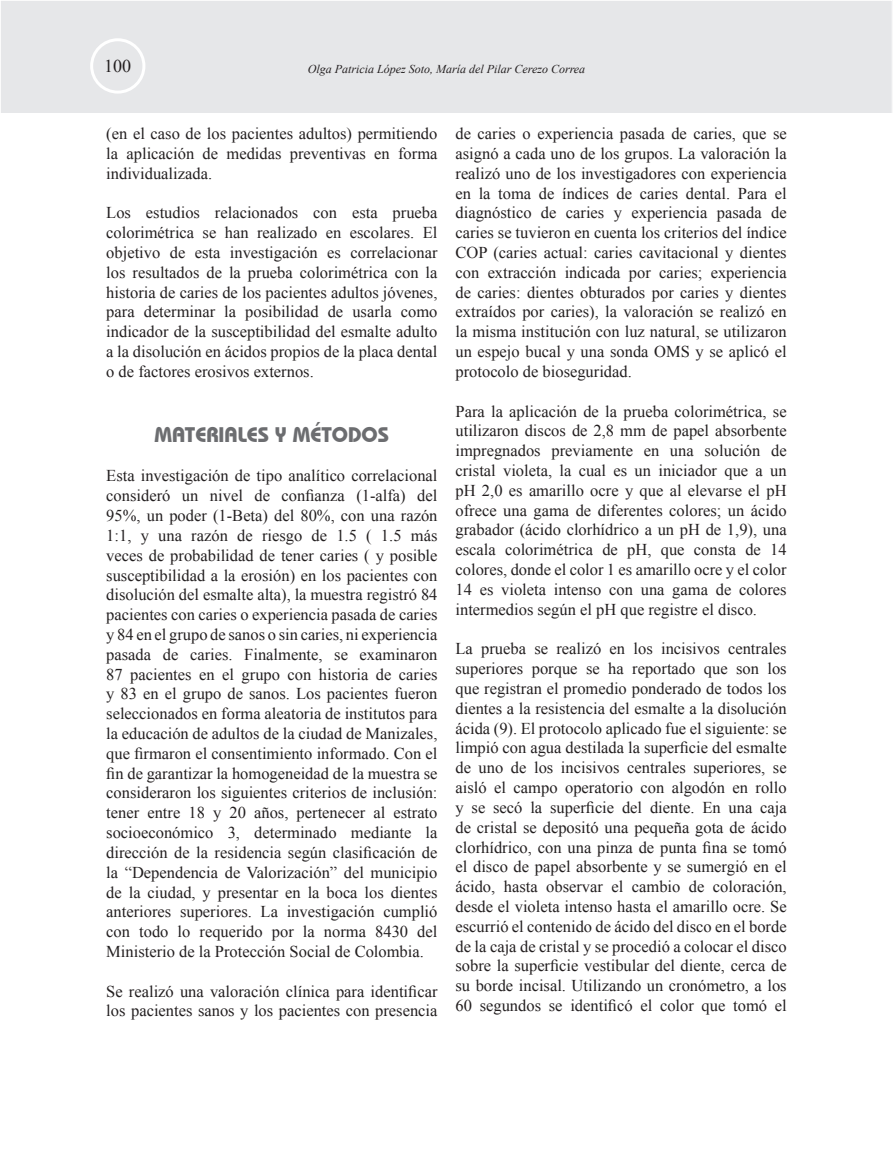
<style>
.page{position:relative;width:893px;height:1149px;background:#fff}
.page>*{position:absolute;margin:0;border:0;box-sizing:border-box;transform-origin:0 0}
.t1{font:700 21px "Bauhaus IT Cby BT";color:#6c6d70}
.t2{font:18px "Times New Roman";color:#231f20}
.t3{font:16.5px/19.8px "Times New Roman";color:#231f20;text-align:justify}
.t4{font:italic 12px "Times New Roman";color:#231f20}
</style>
<div class="page">
<div style="left:0;top:0;width:893px;height:113px;background:#e6e7e9"></div>
<div style="left:90px;top:38px;width:55px;height:56px;border:3px solid #fff;border-radius:50%"></div>
<p class="t2" style="left:104px;top:54px;width:28px">100</p>
<p class="t4" style="left:308px;top:61px;width:279px">Olga Patricia López Soto, María del Pilar Cerezo Correa</p>
<p class="t3" style="left:106px;top:123px;width:333px">(en el caso de los pacientes adultos) permitiendo la aplicación de medidas preventivas en forma individualizada.</p>
<p class="t3" style="left:106px;top:203px;width:333px">Los estudios relacionados con esta prueba colorimétrica se han realizado en escolares. El objetivo de esta investigación es correlacionar los resultados de la prueba colorimétrica con la historia de caries de los pacientes adultos jóvenes, para determinar la posibilidad de usarla como indicador de la susceptibilidad del esmalte adulto a la disolución en ácidos propios de la placa dental o de factores erosivos externos.</p>
<p class="t1" style="left:155px;top:421px;width:236px">MATERIALES Y MÉTODOS</p>
<p class="t3" style="left:106px;top:465px;width:333px">Esta investigación de tipo analítico correlacional consideró un nivel de confianza (1-alfa) del 95%, un poder (1-Beta) del 80%, con una razón 1:1, y una razón de riesgo de 1.5 ( 1.5 más veces de probabilidad de tener caries ( y posible susceptibilidad a la erosión) en los pacientes con disolución del esmalte alta), la muestra registró 84 pacientes con caries o experiencia pasada de caries y 84 en el grupo de sanos o sin caries, ni experiencia pasada de caries. Finalmente, se examinaron 87 pacientes en el grupo con historia de caries y 83 en el grupo de sanos. Los pacientes fueron seleccionados en forma aleatoria de institutos para la educación de adultos de la ciudad de Manizales, que firmaron el consentimiento informado. Con el fin de garantizar la homogeneidad de la muestra se consideraron los siguientes criterios de inclusión: tener entre 18 y 20 años, pertenecer al estrato socioeconómico 3, determinado mediante la dirección de la residencia según clasificación de la “Dependencia de Valorización” del municipio de la ciudad, y presentar en la boca los dientes anteriores superiores. La investigación cumplió con todo lo requerido por la norma 8430 del Ministerio de la Protección Social de Colombia.</p>
<p class="t3" style="left:106px;top:980px;width:333px">Se realizó una valoración clínica para identificar los pacientes sanos y los pacientes con presencia</p>
<p class="t3" style="left:455px;top:123px;width:333px">de caries o experiencia pasada de caries, que se asignó a cada uno de los grupos. La valoración la realizó uno de los investigadores con experiencia en la toma de índices de caries dental. Para el diagnóstico de caries y experiencia pasada de caries se tuvieron en cuenta los criterios del índice COP (caries actual: caries cavitacional y dientes con extracción indicada por caries; experiencia de caries: dientes obturados por caries y dientes extraídos por caries), la valoración se realizó en la misma institución con luz natural, se utilizaron un espejo bucal y una sonda OMS y se aplicó el protocolo de bioseguridad.</p>
<p class="t3" style="left:455px;top:401px;width:333px">Para la aplicación de la prueba colorimétrica, se utilizaron discos de 2,8 mm de papel absorbente impregnados previamente en una solución de cristal violeta, la cual es un iniciador que a un pH 2,0 es amarillo ocre y que al elevarse el pH ofrece una gama de diferentes colores; un ácido grabador (ácido clorhídrico a un pH de 1,9), una escala colorimétrica de pH, que consta de 14 colores, donde el color 1 es amarillo ocre y el color 14 es violeta intenso con una gama de colores intermedios según el pH que registre el disco.</p>
<p class="t3" style="left:455px;top:638px;width:333px">La prueba se realizó en los incisivos centrales superiores porque se ha reportado que son los que registran el promedio ponderado de todos los dientes a la resistencia del esmalte a la disolución ácida (9). El protocolo aplicado fue el siguiente: se limpió con agua destilada la superficie del esmalte de uno de los incisivos centrales superiores, se aisló el campo operatorio con algodón en rollo y se secó la superficie del diente. En una caja de cristal se depositó una pequeña gota de ácido clorhídrico, con una pinza de punta fina se tomó el disco de papel absorbente y se sumergió en el ácido, hasta observar el cambio de coloración, desde el violeta intenso hasta el amarillo ocre. Se escurrió el contenido de ácido del disco en el borde de la caja de cristal y se procedió a colocar el disco sobre la superficie vestibular del diente, cerca de su borde incisal. Utilizando un cronómetro, a los 60 segundos se identificó el color que tomó el</p>
</div>
